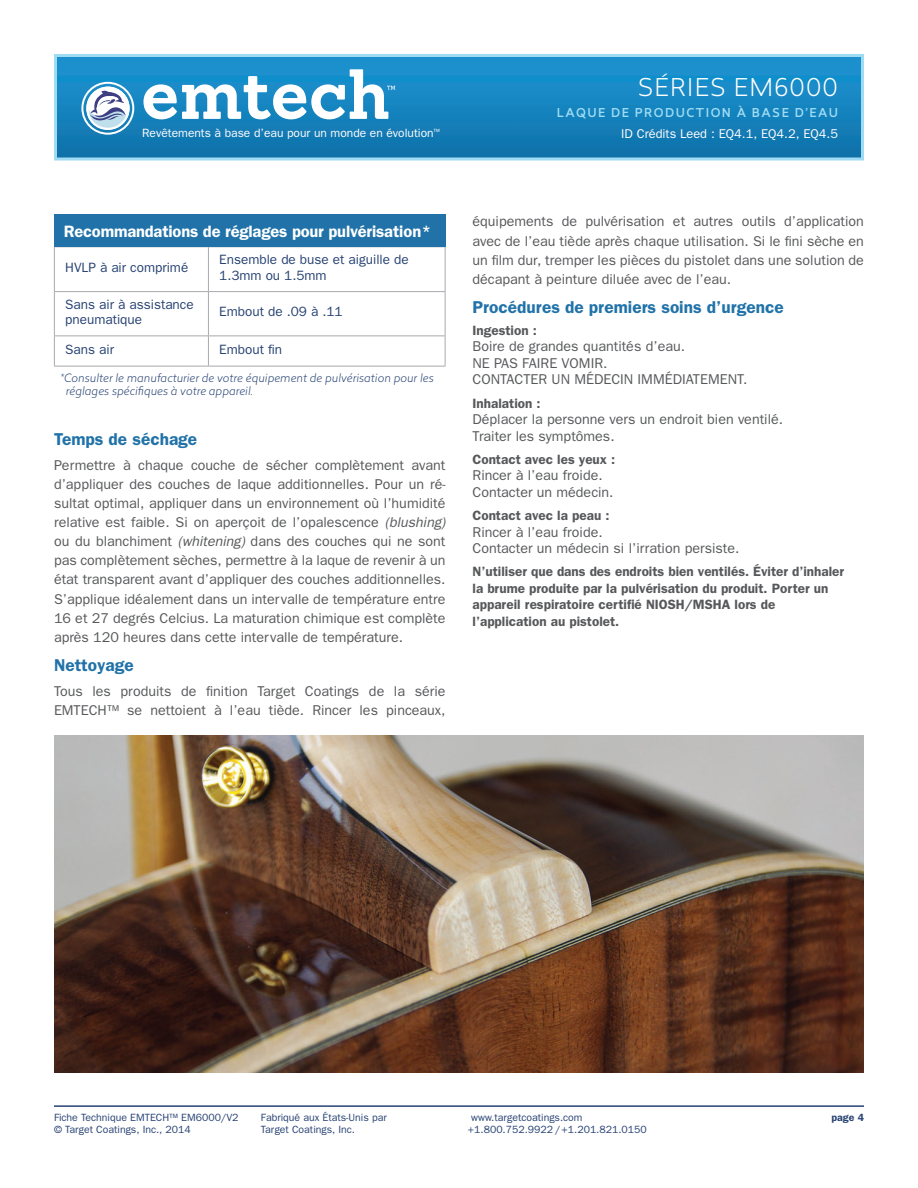
<style>
.page{position:relative;width:918px;height:1188px;background:#fff}
.page>*{position:absolute;margin:0;border:0;box-sizing:border-box;transform-origin:0 0}
.t1{font:300 24px "Revisal";letter-spacing:.05em;color:#fff}
.t2{font:600 17.25px "Franklin Gothic";color:#2072a8}
.t3{font:600 16.5px "Franklin Gothic";letter-spacing:-.01em;color:#fff}
.t4{font:14.25px/19px "Franklin Gothic";color:#57585a}
.t5{font:600 13.5px/16.5px "Franklin Gothic";color:#57585a}
.t6{font:13.5px/15.8px "Franklin Gothic";color:#274273}
.t7{font:12.75px "Franklin Gothic";color:#fff}
.t8{font:12px "Franklin Gothic";color:#fff}
.t9{font:500 12px "Revisal";letter-spacing:.125em;color:#9fdcf4}
.t10{font:italic 300 11.25px/13.5px "Revisal";color:#274273}
.t11{font:10.5px/12px "Franklin Gothic";color:#274273}
.t12{font:600 10.5px "Franklin Gothic";color:#274273}
.t13{font:7.5px "Franklin Gothic";color:#fff}
.s1{font-style:italic}
</style>
<div class="page">
<img style="left:54px;top:735px;width:810px;height:337px">
<hr style="left:54px;top:1105px;width:810px;height:2px;background:#274273">
<hr style="left:54px;top:247px;width:1px;height:44px;background:#a8a9ad">
<hr style="left:208px;top:247px;width:1px;height:44px;background:#a8a9ad">
<hr style="left:445px;top:247px;width:1px;height:44px;background:#a8a9ad">
<hr style="left:54px;top:291px;width:154px;height:1px;background:#a8a9ad">
<hr style="left:54px;top:292px;width:1px;height:44px;background:#a8a9ad">
<hr style="left:208px;top:291px;width:238px;height:1px;background:#a8a9ad">
<hr style="left:208px;top:292px;width:1px;height:44px;background:#a8a9ad">
<hr style="left:445px;top:292px;width:1px;height:44px;background:#a8a9ad">
<hr style="left:54px;top:336px;width:154px;height:1px;background:#a8a9ad">
<hr style="left:54px;top:336px;width:1px;height:30px;background:#a8a9ad">
<hr style="left:208px;top:336px;width:238px;height:1px;background:#a8a9ad">
<hr style="left:208px;top:336px;width:1px;height:30px;background:#a8a9ad">
<hr style="left:445px;top:336px;width:1px;height:30px;background:#a8a9ad">
<hr style="left:54px;top:366px;width:154px;height:1px;background:#a8a9ad">
<hr style="left:208px;top:366px;width:238px;height:1px;background:#a8a9ad">
<div style="left:54px;top:215px;width:392px;height:32px;background:#2072a8"></div>
<img style="left:58px;top:58px;width:802px;height:98px">
<div style="left:54px;top:54px;width:810px;height:106px;border:3px solid #9fdcf4"></div>
<svg style="left:143px;top:69px;width:252px;height:50px"></svg>
<div style="left:86px;top:87px;width:44px;height:43px;background:#fff;border-radius:50%"></div>
<div style="left:81px;top:82px;width:53px;height:53px;border:2px solid #fff;border-radius:50%"></div>
<div style="left:86px;top:87px;width:44px;height:43px;border:2px solid #fff;border-radius:50%"></div>
<svg style="left:86px;top:90px;width:40px;height:40px"></svg>
<h1 class="t1" style="left:638px;top:71px;width:202px">SÉRIES EM6000</h1>
<p class="t9" style="left:557px;top:104px;width:283px">LAQUE DE PRODUCTION À BASE D’EAU</p>
<p class="t8" style="left:142px;top:126px;width:293px">Revêtements à base d’eau pour un monde en évolution</p>
<p class="t7" style="left:621px;top:126px;width:218px">ID Crédits Leed : EQ4.1, EQ4.2, EQ4.5</p>
<p class="t13" style="left:434px;top:127px;width:8px">™</p>
<p class="t3" style="left:64px;top:222px;width:369px">Recommandations de réglages pour pulvérisation*</p>
<p class="t6" style="left:65px;top:259px;width:125px">HVLP à air comprimé</p>
<p class="t6" style="left:219px;top:251px;width:191px">Ensemble de buse et aiguille de<br>1.3mm ou 1.5mm</p>
<p class="t6" style="left:65px;top:296px;width:130px">Sans air à assistance pneumatique</p>
<p class="t6" style="left:219px;top:304px;width:125px">Embout de .09 à .11</p>
<p class="t6" style="left:65px;top:341px;width:50px">Sans air</p>
<p class="t6" style="left:219px;top:341px;width:64px">Embout fin</p>
<p class="t10" style="left:66px;top:370px;width:369px;text-indent:-5px">*Consulter le manufacturier de votre équipement de pulvérisation pour les réglages spécifiques à votre appareil.</p>
<p class="t2" style="left:54px;top:429px;width:145px">Temps de séchage</p>
<p class="t4" style="left:54px;top:455px;width:393px;text-align:justify">Permettre à chaque couche de sécher complètement avant d’appliquer des couches de laque additionnelles. Pour un ré&shy;sultat optimal, appliquer dans un environnement où l’humidité relative est faible. Si on aperçoit de l’opalescence <span class="s1">(blushing) </span>ou du blanchiment <span class="s1">(whitening)</span> dans des couches qui ne sont pas complètement sèches, permettre à la laque de revenir à un état transparent avant d’appliquer des couches additionnelles.<br>S’applique idéalement dans un intervalle de température entre 16 et 27 degrés Celcius. La maturation chimique est complète après 120 heures dans cette intervalle de température.</p>
<p class="t2" style="left:54px;top:655px;width:81px">Nettoyage</p>
<p class="t4" style="left:54px;top:681px;width:393px">Tous les produits de finition Target Coatings de la série<br>EMTECH™ se nettoient à l’eau tiède. Rincer les pinceaux,</p>
<p class="t4" style="left:473px;top:212px;width:393px;text-align:justify">équipements de pulvérisation et autres outils d’application avec de l’eau tiède après chaque utilisation. Si le fini sèche en un film dur, tremper les pièces du pistolet dans une solution de décapant à peinture diluée avec de l’eau.</p>
<p class="t2" style="left:472px;top:297px;width:313px">Procédures de premiers soins d’urgence</p>
<p class="t5" style="left:472px;top:322px;width:66px">Ingestion :</p>
<p class="t4" style="left:473px;top:338px;width:277px;line-height:16.5px">Boire de grandes quantités d’eau.<br>NE PAS FAIRE VOMIR.<br>CONTACTER UN MÉDECIN IMMÉDIATEMENT.</p>
<p class="t5" style="left:472px;top:394px;width:70px">Inhalation :</p>
<p class="t4" style="left:472px;top:411px;width:312px;line-height:16.5px">Déplacer la personne vers un endroit bien ventilé.<br>Traiter les symptômes.</p>
<p class="t5" style="left:472px;top:451px;width:144px">Contact avec les yeux :</p>
<p class="t4" style="left:472px;top:467px;width:143px;line-height:16.5px">Rincer à l’eau froide.<br>Contacter un médecin.</p>
<p class="t5" style="left:472px;top:507px;width:138px">Contact avec la peau :</p>
<p class="t4" style="left:473px;top:523px;width:268px;line-height:16.5px">Rincer à l’eau froide.<br>Contacter un médecin si l’irration persiste.</p>
<p class="t5" style="left:472px;top:563px;width:373px">N’utiliser que dans des endroits bien ventilés. Éviter d’inhaler la brume produite par la pulvérisation du produit. Porter un appareil respiratoire certifié NIOSH/MSHA lors de l’application au pistolet.</p>
<p class="t11" style="left:54px;top:1111px;width:186px">Fiche Technique EMTECH™ EM6000/V2 © Target Coatings, Inc., 2014</p>
<p class="t11" style="left:261px;top:1111px;width:127px">Fabriqué aux États-Unis par<br>Target Coatings, Inc.</p>
<p class="t11" style="left:468px;top:1111px;width:180px;text-indent:3px">www.targetcoatings.com +1.800.752.9922 /+1.201.821.0150</p>
<p class="t12" style="left:832px;top:1111px;width:34px">page 4</p>
</div>
